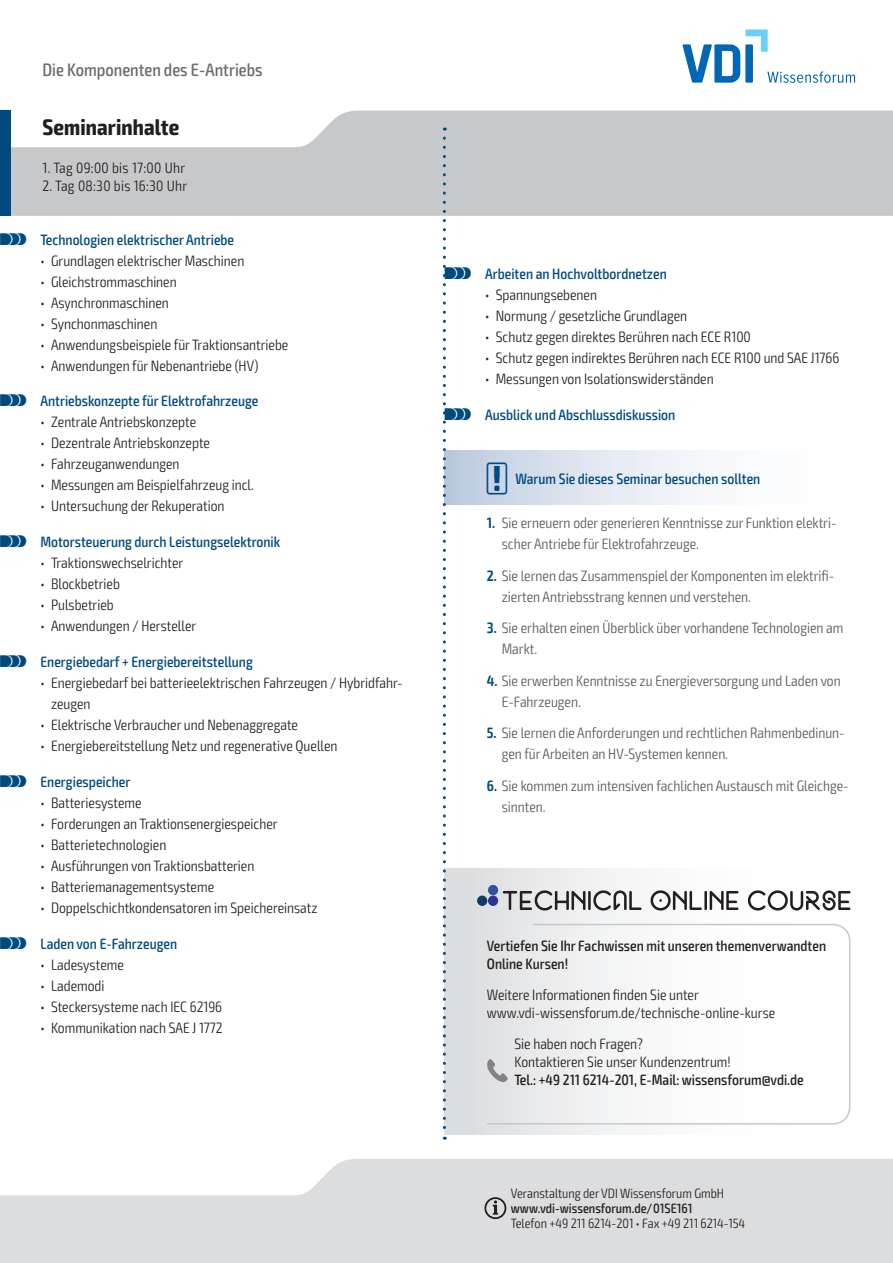
<style>
.page{position:relative;width:893px;height:1263px;background:#fff}
.page>*{position:absolute;margin:0;border:0;box-sizing:border-box;transform-origin:0 0}
.t1{font:700 condensed 22.5px "Exo 2";letter-spacing:.005em;color:#231f20}
.t2{font:500 condensed 18px "Exo 2";color:#6c6d70}
.t3{font:300 condensed 15px/18px "Exo 2";color:#231f20}
.t4{font:300 condensed 15px/21px "Exo 2";color:#57585a}
.t5{font:500 condensed 15px "Exo 2";color:#004a7f}
.t6{font:500 condensed 15px/18px "Exo 2";color:#231f20}
.t7{font:300 condensed 15px "Exo 2";letter-spacing:.02em;color:#231f20}
.t8{font:300 condensed 13.5px "Exo 2";color:#231f20}
.t9{font:500 condensed 13.5px "Exo 2";color:#231f20}
.s1{font-family:"VDI Iconset S4 A Regular";font-weight:400;font-stretch:normal}
.s2{font-weight:600;color:#004a7f}
</style>
<div class="page">
<svg style="left:0;top:1159px;width:893px;height:104px;background:#e0e1e3"></svg>
<svg style="left:11px;top:111px;width:882px;height:105px;background:#cdced0"></svg>
<div style="left:0;top:111px;width:11px;height:105px;background:#004a7f"></div>
<svg style="left:484px;top:1197px;width:22px;height:22px"></svg>
<svg style="left:682px;top:30px;width:173px;height:53px"></svg>
<div style="left:444px;top:450px;width:406px;height:55px;background:linear-gradient(to right,#c4d0e3,#fff)"></div>
<div style="left:444px;top:869px;width:406px;height:265px;background:linear-gradient(to right,#dfe0e2,#fff)"></div>
<svg style="left:486px;top:923px;width:365px;height:202px"></svg>
<div style="left:444px;top:928px;width:394px;height:192px;background:linear-gradient(to right,#dfe0e2,#fff)"></div>
<svg style="left:487px;top:1059px;width:21px;height:23px"></svg>
<div style="left:488px;top:885px;width:10px;height:10px;background:#3052a3;border-radius:50%"></div>
<div style="left:477px;top:895px;width:10px;height:11px;background:#133a65;border-radius:50%"></div>
<div style="left:488px;top:895px;width:10px;height:11px;background:#2e3393;border-radius:50%"></div>
<svg style="left:503px;top:890px;width:138px;height:20px"></svg>
<svg style="left:650px;top:890px;width:88px;height:20px"></svg>
<svg style="left:748px;top:890px;width:102px;height:20px"></svg>
<svg style="left:443px;top:138px;width:3px;height:1002px"></svg>
<p class="t2" style="left:43px;top:59px;width:222px">Die Komponenten des E-Antriebs</p>
<h1 class="t1" style="left:43px;top:113px;width:138px">Seminarinhalte</h1>
<p class="t7" style="left:43px;top:159px;width:144px">1. Tag 09:00 bis 17:00 Uhr</p>
<p class="t7" style="left:43px;top:177px;width:146px">2. Tag 08:30 bis 16:30 Uhr</p>
<p class="t5" style="left:0;top:230px;width:236px"><span class="s1">S</span> Technologien elektrischer Antriebe</p>
<p class="t3" style="left:40px;top:252px;width:206px">• Grundlagen elektrischer Maschinen</p>
<p class="t3" style="left:40px;top:273px;width:138px">• Gleichstrommaschinen</p>
<p class="t3" style="left:40px;top:294px;width:130px">• Asynchronmaschinen</p>
<p class="t3" style="left:40px;top:315px;width:118px">• Synchonmaschinen</p>
<p class="t3" style="left:40px;top:336px;width:250px">• Anwendungsbeispiele für Traktionsantriebe</p>
<p class="t3" style="left:40px;top:357px;width:219px">• Anwendungen für Nebenantriebe (HV)</p>
<p class="t5" style="left:0;top:392px;width:260px"><span class="s1">S</span> Antriebskonzepte für Elektrofahrzeuge</p>
<p class="t3" style="left:40px;top:413px;width:157px">• Zentrale Antriebskonzepte</p>
<p class="t3" style="left:40px;top:434px;width:171px">• Dezentrale Antriebskonzepte</p>
<p class="t3" style="left:40px;top:455px;width:141px">• Fahrzeuganwendungen</p>
<p class="t3" style="left:40px;top:476px;width:215px">• Messungen am Beispielfahrzeug incl.</p>
<p class="t3" style="left:40px;top:497px;width:186px">• Untersuchung der Rekuperation</p>
<p class="t5" style="left:0;top:533px;width:282px"><span class="s1">S</span> Motorsteuerung durch Leistungselektronik</p>
<p class="t3" style="left:40px;top:554px;width:145px">• Traktionswechselrichter</p>
<p class="t3" style="left:40px;top:575px;width:81px">• Blockbetrieb</p>
<p class="t3" style="left:40px;top:596px;width:75px">• Pulsbetrieb</p>
<p class="t3" style="left:40px;top:617px;width:157px">• Anwendungen / Hersteller</p>
<p class="t5" style="left:0;top:653px;width:254px"><span class="s1">S</span> Energiebedarf + Energiebereitstellung</p>
<p class="t3" style="left:51px;top:673px;width:353px;line-height:21px;text-indent:-11px">• Energiebedarf bei batterieelektrischen Fahrzeugen / Hybridfahr&shy;zeugen</p>
<p class="t3" style="left:40px;top:716px;width:259px">• Elektrische Verbraucher und Nebenaggregate</p>
<p class="t3" style="left:40px;top:737px;width:299px">• Energiebereitstellung Netz und regenerative Quellen</p>
<p class="t5" style="left:0;top:773px;width:132px"><span class="s1">S</span> Energiespeicher</p>
<p class="t3" style="left:40px;top:794px;width:103px">• Batteriesysteme</p>
<p class="t3" style="left:40px;top:815px;width:239px">• Forderungen an Traktionsenergiespeicher</p>
<p class="t3" style="left:40px;top:836px;width:127px">• Batterietechnologien</p>
<p class="t3" style="left:40px;top:857px;width:216px">• Ausführungen von Traktionsbatterien</p>
<p class="t3" style="left:40px;top:878px;width:175px">• Batteriemanagementsysteme</p>
<p class="t3" style="left:40px;top:899px;width:279px">• Doppelschichtkondensatoren im Speichereinsatz</p>
<p class="t5" style="left:0;top:935px;width:179px"><span class="s1">S</span> Laden von E-Fahrzeugen</p>
<p class="t3" style="left:40px;top:956px;width:85px">• Ladesysteme</p>
<p class="t3" style="left:40px;top:977px;width:66px">• Lademodi</p>
<p class="t3" style="left:40px;top:998px;width:183px">• Steckersysteme nach IEC 62196</p>
<p class="t3" style="left:40px;top:1019px;width:184px">• Kommunikation nach SAE J 1772</p>
<p class="t5" style="left:445px;top:265px;width:224px"><span class="s1">S</span> Arbeiten an Hochvoltbordnetzen</p>
<p class="t3" style="left:485px;top:286px;width:113px">• Spannungsebenen</p>
<p class="t3" style="left:485px;top:307px;width:204px">• Normung / gesetzliche Grundlagen</p>
<p class="t3" style="left:485px;top:328px;width:267px">• Schutz gegen direktes Berühren nach ECE R100</p>
<p class="t3" style="left:485px;top:349px;width:356px">• Schutz gegen indirektes Berühren nach ECE R100 und SAE J1766</p>
<p class="t3" style="left:485px;top:370px;width:230px">• Messungen von Isolationswiderständen</p>
<p class="t5" style="left:445px;top:406px;width:232px"><span class="s1">S</span> Ausblick und Abschlussdiskussion</p>
<p class="t5" style="left:487px;top:470px;width:275px"><span class="s1">!</span> Warum Sie dieses Seminar besuchen sollten</p>
<p class="t4" style="left:502px;top:513px;width:336px;text-indent:-15px"><span class="s2">1.</span> Sie erneuern oder generieren Kenntnisse zur Funktion elektri&shy;scher Antriebe für Elektrofahrzeuge.</p>
<p class="t4" style="left:502px;top:565px;width:334px;text-indent:-15px"><span class="s2">2.</span> Sie lernen das Zusammenspiel der Komponenten im elektrifi&shy;zierten Antriebsstrang kennen und verstehen.</p>
<p class="t4" style="left:502px;top:618px;width:343px;text-indent:-15px"><span class="s2">3.</span> Sie erhalten einen Überblick über vorhandene Technologien am<br>Markt.</p>
<p class="t4" style="left:502px;top:670px;width:340px;text-indent:-15px"><span class="s2">4.</span> Sie erwerben Kenntnisse zu Energieversorgung und Laden von<br>E-Fahrzeugen.</p>
<p class="t4" style="left:502px;top:723px;width:344px;text-indent:-15px"><span class="s2">5.</span> Sie lernen die Anforderungen und rechtlichen Rahmenbedinun&shy;gen für Arbeiten an HV-Systemen kennen.</p>
<p class="t4" style="left:502px;top:775px;width:348px;text-indent:-15px"><span class="s2">6.</span> Sie kommen zum intensiven fachlichen Austausch mit Gleichge&shy;sinnten.</p>
<p class="t6" style="left:487px;top:937px;width:341px">Vertiefen Sie Ihr Fachwissen mit unseren themenverwandten<br>Online Kursen!</p>
<p class="t3" style="left:487px;top:986px;width:290px">Weitere Informationen finden Sie unter www.vdi-wissensforum.de/technische-online-kurse</p>
<p class="t3" style="left:514px;top:1035px;width:218px">Sie haben noch Fragen?<br>Kontaktieren Sie unser Kundenzentrum!</p>
<p class="t6" style="left:514px;top:1071px;width:291px">Tel.: +49 211 6214-201, E-Mail: wissensforum@vdi.de</p>
<p class="t8" style="left:511px;top:1185px;width:215px">Veranstaltung der VDI Wissensforum GmbH</p>
<p class="t9" style="left:511px;top:1200px;width:183px">www.vdi-wissensforum.de/01SE161</p>
<p class="t8" style="left:511px;top:1215px;width:236px">Telefon +49 211 6214-201 • Fax +49 211 6214-154</p>
</div>
